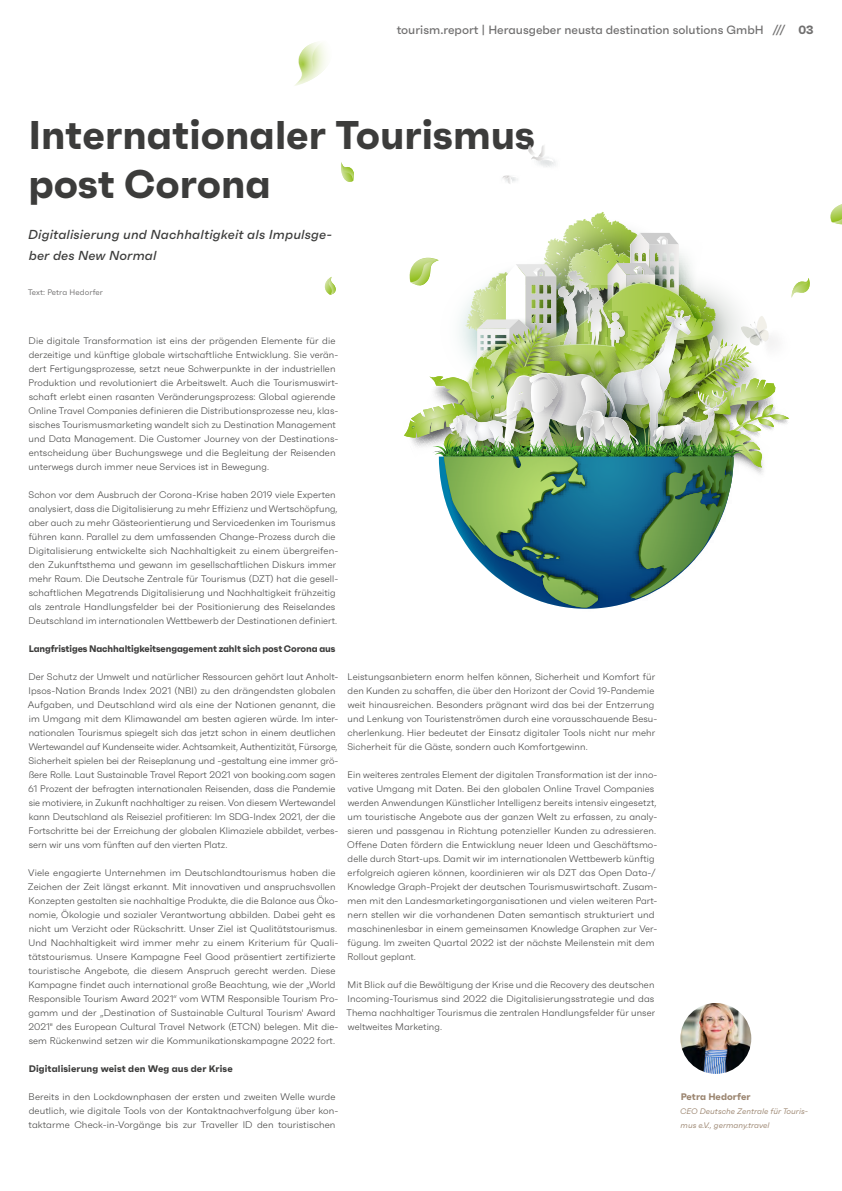
<style>
.page{position:relative;width:842px;height:1191px;background:#fff}
.page>*{position:absolute;margin:0;border:0;box-sizing:border-box;transform-origin:0 0}
.t1{font:700 40px/49px "Faktum";color:#3c3c3b}
.t2{font:italic 500 13px/21px "Faktum";letter-spacing:.01em;color:#3c3c3b}
.t3{font:500 12px "Faktum";color:#706f6f}
.t4{font:300 9.5px/14px "Faktum";letter-spacing:.01em;color:#3c3c3b}
.t5{font:700 9.5px "Faktum";letter-spacing:-.01em;color:#3c3c3b}
.t6{font:700 9.5px "Faktum";letter-spacing:.01em;color:#3c3c3b}
.t7{font:700 9.5px "Faktum";color:#9b8570}
.t8{font:italic 8px/14px "Faktum";color:#9b8570}
.t9{font:8px "Faktum";letter-spacing:.01em;color:#706f6f}
.s1{font-weight:700}
</style>
<div class="page">
<img style="left:680px;top:1003px;width:71px;height:70px;border-radius:35px">
<svg style="left:324px;top:277px;width:12px;height:18px"></svg>
<svg style="left:830px;top:204px;width:12px;height:20px"></svg>
<svg style="left:341px;top:162px;width:13px;height:20px"></svg>
<svg style="left:294px;top:42px;width:33px;height:44px"></svg>
<svg style="left:528px;top:145px;width:28px;height:22px"></svg>
<svg style="left:502px;top:175px;width:16px;height:9px"></svg>
<img style="left:404px;top:212px;width:406px;height:395px">
<p class="t3" style="left:397px;top:23px;width:418px">tourism.report | Herausgeber neusta destination solutions GmbH /// <span class="s1">03</span></p>
<h1 class="t1" style="left:28px;top:110px;width:508px">Internationaler Tourismus post Corona</h1>
<h2 class="t2" style="left:28px;top:224px;width:305px">Digitalisierung und Nachhaltigkeit als Impulsge&shy;ber des New Normal</h2>
<p class="t9" style="left:28px;top:287px;width:76px">Text: Petra Hedorfer</p>
<p class="t4" style="left:28px;top:333px;width:312px">Die digitale Transformation ist eins der prägenden Elemente für die derzeitige und künftige globale wirtschaftliche Entwicklung. Sie verän&shy;dert Fertigungsprozesse, setzt neue Schwerpunkte in der industriellen Produktion und revolutioniert die Arbeitswelt. Auch die Tourismuswirt&shy;schaft erlebt einen rasanten Veränderungsprozess: Global agierende Online Travel Companies definieren die Distributionsprozesse neu, klas&shy;sisches Tourismusmarketing wandelt sich zu Destination Management und Data Management. Die Customer Journey von der Destinations&shy;entscheidung über Buchungswege und die Begleitung der Reisenden unterwegs durch immer neue Services ist in Bewegung.</p>
<p class="t4" style="left:29px;top:487px;width:311px">Schon vor dem Ausbruch der Corona-Krise haben 2019 viele Experten analysiert, dass die Digitalisierung zu mehr Effizienz und Wertschöpfung, aber auch zu mehr Gästeorientierung und Servicedenken im Tourismus führen kann. Parallel zu dem umfassenden Change-Prozess durch die Digitalisierung entwickelte sich Nachhaltigkeit zu einem übergreifen&shy;den Zukunftsthema und gewann im gesellschaftlichen Diskurs immer mehr Raum. Die Deutsche Zentrale für Tourismus (DZT) hat die gesell&shy;schaftlichen Megatrends Digitalisierung und Nachhaltigkeit frühzeitig als zentrale Handlungsfelder bei der Positionierung des Reiselandes Deutschland im internationalen Wettbewerb der Destinationen definiert.</p>
<p class="t5" style="left:29px;top:642px;width:308px">Langfristiges Nachhaltigkeitsengagement zahlt sich post Corona aus</p>
<p class="t4" style="left:28px;top:669px;width:312px">Der Schutz der Umwelt und natürlicher Ressourcen gehört laut Anholt-Ipsos-Nation Brands Index 2021 (NBI) zu den drängendsten globalen Aufgaben, und Deutschland wird als eine der Nationen genannt, die im Umgang mit dem Klimawandel am besten agieren würde. Im inter&shy;nationalen Tourismus spiegelt sich das jetzt schon in einem deutlichen Wertewandel auf Kundenseite wider. Achtsamkeit, Authentizität, Fürsorge, Sicherheit spielen bei der Reiseplanung und -gestaltung eine immer grö&shy;ßere Rolle. Laut Sustainable Travel Report 2021 von booking.com sagen 61 Prozent der befragten internationalen Reisenden, dass die Pandemie sie motiviere, in Zukunft nachhaltiger zu reisen. Von diesem Wertewandel kann Deutschland als Reiseziel profitieren: Im SDG-Index 2021, der die Fortschritte bei der Erreichung der globalen Klimaziele abbildet, verbes&shy;sern wir uns vom fünften auf den vierten Platz.</p>
<p class="t4" style="left:28px;top:865px;width:312px">Viele engagierte Unternehmen im Deutschlandtourismus haben die Zeichen der Zeit längst erkannt. Mit innovativen und anspruchsvollen Konzepten gestalten sie nachhaltige Produkte, die die Balance aus Öko&shy;nomie, Ökologie und sozialer Verantwortung abbilden. Dabei geht es nicht um Verzicht oder Rückschritt. Unser Ziel ist Qualitätstourismus.<br>Und Nachhaltigkeit wird immer mehr zu einem Kriterium für Quali&shy;tätstourismus. Unsere Kampagne Feel Good präsentiert zertifizierte touristische Angebote, die diesem Anspruch gerecht werden. Diese Kampagne findet auch international große Beachtung, wie der „World Responsible Tourism Award 2021“ vom WTM Responsible Tourism Pro&shy;gamm und der „Destination of Sustainable Cultural Tourism' Award 2021" des European Cultural Travel Network (ETCN) belegen. Mit die&shy;sem Rückenwind setzen wir die Kommunikationskampagne 2022 fort.</p>
<p class="t6" style="left:29px;top:1062px;width:205px">Digitalisierung weist den Weg aus der Krise</p>
<p class="t4" style="left:29px;top:1089px;width:311px">Bereits in den Lockdownphasen der ersten und zweiten Welle wurde deutlich, wie digitale Tools von der Kontaktnachverfolgung über kon&shy;taktarme Check-in-Vorgänge bis zur Traveller ID den touristischen</p>
<p class="t4" style="left:347px;top:669px;width:311px">Leistungsanbietern enorm helfen können, Sicherheit und Komfort für den Kunden zu schaffen, die über den Horizont der Covid 19-Pandemie weit hinausreichen. Besonders prägnant wird das bei der Entzerrung und Lenkung von Touristenströmen durch eine vorausschauende Besu&shy;cherlenkung. Hier bedeutet der Einsatz digitaler Tools nicht nur mehr Sicherheit für die Gäste, sondern auch Komfortgewinn.</p>
<p class="t4" style="left:347px;top:767px;width:312px">Ein weiteres zentrales Element der digitalen Transformation ist der inno&shy;vative Umgang mit Daten. Bei den globalen Online Travel Companies werden Anwendungen Künstlicher Intelligenz bereits intensiv eingesetzt, um touristische Angebote aus der ganzen Welt zu erfassen, zu analy&shy;sieren und passgenau in Richtung potenzieller Kunden zu adressieren.<br>Offene Daten fördern die Entwicklung neuer Ideen und Geschäftsmo&shy;delle durch Start-ups. Damit wir im internationalen Wettbewerb künftig erfolgreich agieren können, koordinieren wir als DZT das Open Data-/ Knowledge Graph-Projekt der deutschen Tourismuswirtschaft. Zusam&shy;men mit den Landesmarketingorganisationen und vielen weiteren Part&shy;nern stellen wir die vorhandenen Daten semantisch strukturiert und maschinenlesbar in einem gemeinsamen Knowledge Graphen zur Ver&shy;fügung. Im zweiten Quartal 2022 ist der nächste Meilenstein mit dem Rollout geplant.</p>
<p class="t4" style="left:346px;top:977px;width:310px;text-align:justify">Mit Blick auf die Bewältigung der Krise und die Recovery des deutschen Incoming-Tourismus sind 2022 die Digitalisierungsstrategie und das Thema nachhaltiger Tourismus die zentralen Handlungsfelder für unser weltweites Marketing.</p>
<p class="t7" style="left:681px;top:1090px;width:71px">Petra Hedorfer</p>
<p class="t8" style="left:680px;top:1104px;width:129px">CEO Deutsche Zentrale für Touris&shy;mus e.V., germany.travel</p>
</div>
